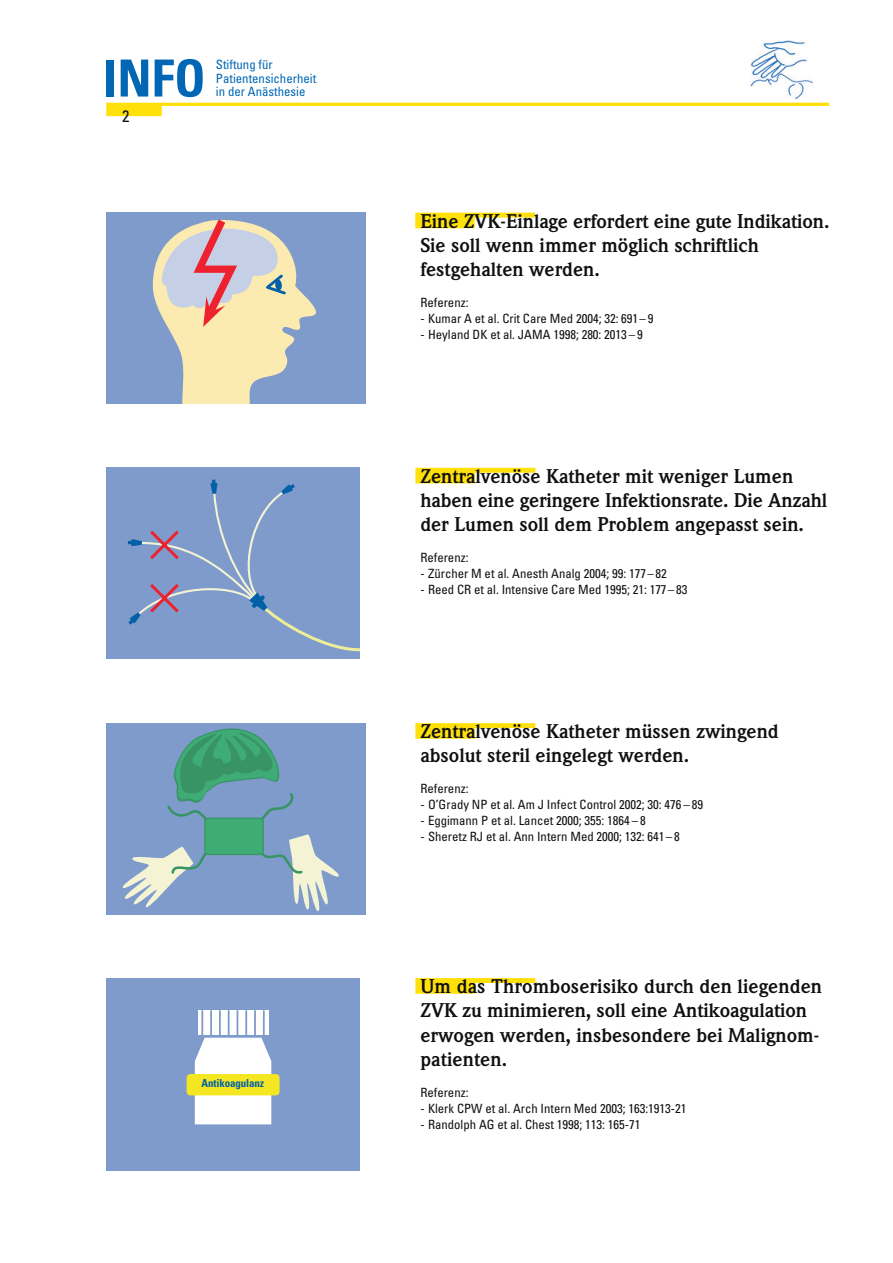
<style>
.page{position:relative;width:893px;height:1263px;background:#fff}
.page>*{position:absolute;margin:0;border:0;box-sizing:border-box;transform-origin:0 0}
.t1{font:700 condensed 51.3px "Univers";color:#0167b4}
.Punkte-Text{font:700 19.5px/24.3px "Weidemann";color:#0d0f11}
.t2{font:condensed 16.5px "Univers LT Std";color:#0d0f11}
.Quellen{font:condensed 12.75px "Univers";color:#0d0f11}
.t3{font:condensed 12.75px "Univers LT Std";color:#0167b4}
.t4{font:700 condensed 10.95px "Univers";letter-spacing:-.01em;color:#0160a6}
</style>
<div class="page">
<svg style="left:415px;top:213px;width:120px;height:15px"></svg>
<svg style="left:415px;top:468px;width:120px;height:15px"></svg>
<svg style="left:415px;top:723px;width:120px;height:16px"></svg>
<svg style="left:415px;top:978px;width:120px;height:16px"></svg>
<div style="left:106px;top:213px;width:260px;height:191px;background:#7e9bcc"></div>
<svg style="left:153px;top:219px;width:163px;height:185px"></svg>
<div style="left:106px;top:723px;width:260px;height:191px;background:#7e9bcc"></div>
<svg style="left:122px;top:728px;width:217px;height:183px"></svg>
<div style="left:205px;top:818px;width:58px;height:36px;background:#40ac75;border-radius:4px"></div>
<div style="left:204px;top:817px;width:60px;height:38px;border:1px solid #389464;border-radius:4px"></div>
<div style="left:106px;top:978px;width:254px;height:192px;background:#7e9bcc"></div>
<svg style="left:195px;top:1010px;width:76px;height:114px;background:#f0f3f8"></svg>
<hr style="left:245px;top:1010px;width:2px;height:25px;background:#7e9bcc">
<hr style="left:254px;top:1010px;width:2px;height:25px;background:#7e9bcc">
<hr style="left:263px;top:1010px;width:2px;height:25px;background:#7e9bcc">
<div style="left:187px;top:1074px;width:93px;height:21px;background:#f4e721;border-radius:4px"></div>
<div style="left:106px;top:468px;width:254px;height:191px;background:#7e9bcc"></div>
<svg style="left:128px;top:480px;width:232px;height:172px"></svg>
<svg style="left:106px;top:103px;width:723px;height:13px"></svg>
<img style="left:751px;top:41px;width:62px;height:58px">
<p class="t1" style="left:103px;top:47px;width:104px">INFO</p>
<p class="t2" style="left:122px;top:106px;width:9px">2</p>
<p class="t3" style="left:216px;top:56px;width:58px">Stiftung für</p>
<p class="t3" style="left:216px;top:70px;width:102px">Patientensicherheit</p>
<p class="t3" style="left:216px;top:84px;width:91px">in der Anästhesie</p>
<p class="t4" style="left:202px;top:1077px;width:64px">Antikoagulanz</p>
<p class="Punkte-Text" style="left:420px;top:209px;width:411px">Eine ZVK-Einlage erfordert eine gute Indikation.<br>Sie soll wenn immer möglich schriftlich festgehalten werden.</p>
<p class="Quellen" style="left:420px;top:295px;width:50px">Referenz:</p>
<p class="Quellen" style="left:420px;top:311px;width:235px">- Kumar A et al. Crit Care Med 2004; 32: 691– 9</p>
<p class="Quellen" style="left:420px;top:326px;width:224px">- Heyland DK et al. JAMA 1998; 280: 2013– 9</p>
<p class="Punkte-Text" style="left:420px;top:464px;width:374px">Zentralvenöse Katheter mit weniger Lumen</p>
<p class="Punkte-Text" style="left:420px;top:488px;width:408px">haben eine geringere Infektionsrate. Die Anzahl der Lumen soll dem Problem angepasst sein.</p>
<p class="Quellen" style="left:420px;top:550px;width:50px">Referenz:</p>
<p class="Quellen" style="left:420px;top:566px;width:248px">- Zürcher M et al. Anesth Analg 2004; 99: 177– 82</p>
<p class="Quellen" style="left:420px;top:582px;width:269px">- Reed CR et al. Intensive Care Med 1995; 21: 177– 83</p>
<p class="Punkte-Text" style="left:420px;top:719px;width:360px">Zentralvenöse Katheter müssen zwingend absolut steril eingelegt werden.</p>
<p class="Quellen" style="left:420px;top:780px;width:50px">Referenz:</p>
<p class="Quellen" style="left:420px;top:796px;width:284px">- O’Grady NP et al. Am J Infect Control 2002; 30: 476– 89</p>
<p class="Quellen" style="left:420px;top:812px;width:227px">- Eggimann P et al. Lancet 2000; 355: 1864– 8</p>
<p class="Quellen" style="left:420px;top:828px;width:261px">- Sheretz RJ et al. Ann Intern Med 2000; 132: 641– 8</p>
<p class="Punkte-Text" style="left:420px;top:974px;width:403px">Um das Thromboserisiko durch den liegenden</p>
<p class="Punkte-Text" style="left:420px;top:999px;width:400px">ZVK zu minimieren, soll eine Antikoagulation erwogen werden, insbesondere bei Malignom-</p>
<p class="Punkte-Text" style="left:420px;top:1047px;width:88px">patienten.</p>
<p class="Quellen" style="left:420px;top:1084px;width:50px">Referenz:</p>
<p class="Quellen" style="left:420px;top:1100px;width:268px">- Klerk CPW et al. Arch Intern Med 2003; 163:1913-21</p>
<p class="Quellen" style="left:420px;top:1116px;width:222px">- Randolph AG et al. Chest 1998; 113: 165-71</p>
</div>
